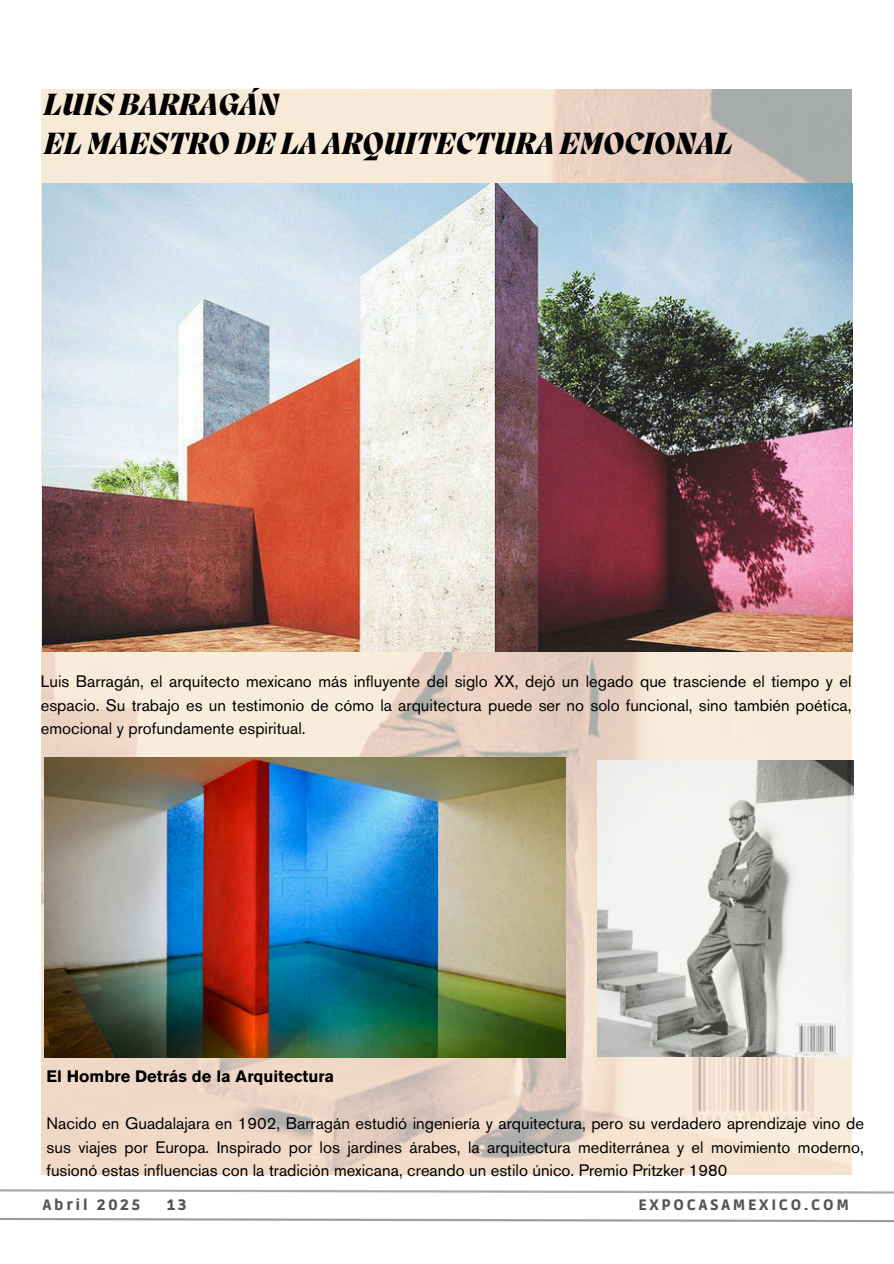
<style>
.page{position:relative;width:894px;height:1264px;background:#fff}
.page>*{position:absolute;margin:0;border:0;box-sizing:border-box;transform-origin:0 0}
.t1{font:italic 800 31.5px/39.3px "Migra";letter-spacing:.01em;color:#000001}
.t2{font:16.5px/23.5px "Anonymous";color:#000;text-align:justify}
.t3{font:900 15px "Ruda";letter-spacing:.185em;color:#545454}
</style>
<div class="page">
<img style="left:42px;top:89px;width:809px;height:1085px">
<img style="left:42px;top:184px;width:810px;height:467px">
<svg style="left:0;top:1189px;width:893px;height:4px"></svg>
<svg style="left:0;top:1217px;width:893px;height:5px"></svg>
<img style="left:597px;top:760px;width:255px;height:296px">
<img style="left:44px;top:757px;width:521px;height:300px">
<h1 class="t1" style="left:44px;top:85px;width:690px">LUIS BARRAGÁN<br>EL MAESTRO DE LA ARQUITECTURA EMOCIONAL</h1>
<p class="t2" style="left:41px;top:671px;width:812px">Luis Barragán, el arquitecto mexicano más infl uyente del siglo XX, dejó un legado que trasciende el tiempo y el espacio. Su trabajo es un testimonio de cómo la arquitectura puede ser no solo funcional, sino también poética, emocional y profundamente espiritual.</p>
<p class="t2" style="left:47px;top:1065px;width:289px">El Hombre Detrás de la Arquitectura</p>
<p class="t2" style="left:47px;top:1113px;width:818px">Nacido en Guadalajara en 1902, Barragán estudió ingeniería y arquitectura, pero su verdadero aprendizaje vino de sus viajes por Europa. Inspirado por los jardines árabes, la arquitectura mediterránea y el movimiento moderno, fusionó estas infl uencias con la tradición mexicana, creando un estilo único. Premio Pritzker 1980</p>
<p class="t3" style="left:43px;top:1196px;width:99px">Abril 2025</p>
<p class="t3" style="left:167px;top:1196px;width:21px">13</p>
<p class="t3" style="left:638px;top:1196px;width:212px">EXPOCASAMEXICO.COM</p>
</div>
